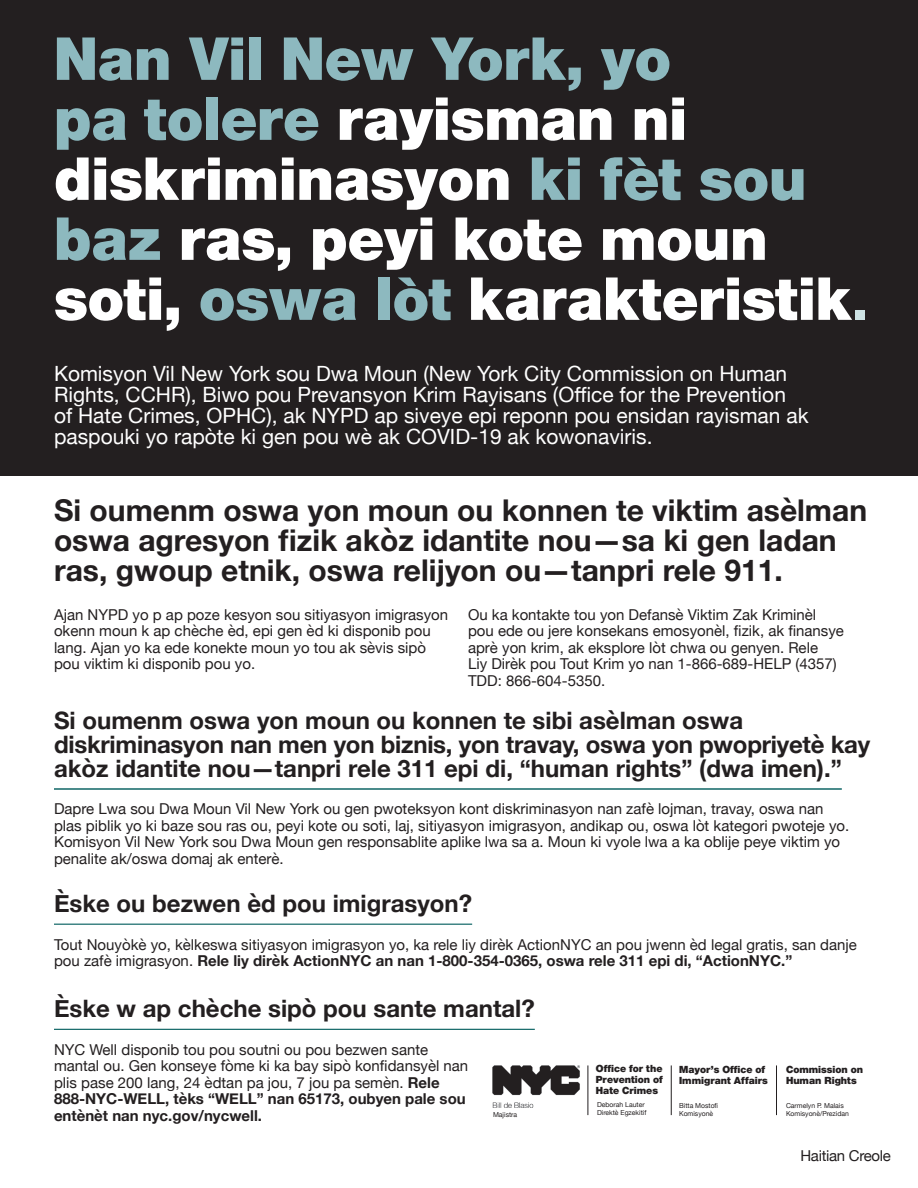
<style>
.page{position:relative;width:918px;height:1188px;background:#fff}
.page>*{position:absolute;margin:0;border:0;box-sizing:border-box;transform-origin:0 0}
.t1{font:900 60px/60px "Neue Helvetica BQ";color:#fff}
.t2{font:700 30px/30px "Helvetica Neue";color:#231f20}
.t3{font:700 24px/24px "Helvetica Neue";color:#231f20}
.t4{font:21px/21px "Helvetica Neue";color:#fff}
.t5{font:15px/16.5px "Helvetica Neue";color:#231f20}
.t6{font:15px "Helvetica Neue";letter-spacing:-.02em;color:#231f20}
.t7{font:900 10.05px/11.2px "Neue Helvetica BQ";color:#231f20}
.t8{font:6.9px/8.2px "Helvetica Neue";color:#231f20}
.s1{color:#8db9bf}
.s2{font-family:"Helvetica Neue";font-weight:700;color:#cde2e4}
.s3{font-weight:700}
</style>
<div class="page">
<div style="left:0;top:0;width:918px;height:475px;background:#231f20"></div>
<hr style="left:54px;top:788px;width:788px;height:2px;background:#106666">
<hr style="left:54px;top:924px;width:418px;height:1px;background:#106666">
<img style="left:492px;top:1065px;width:96px;height:51px">
<hr style="left:588px;top:1065px;width:1px;height:50px;background:#231f20">
<hr style="left:671px;top:1065px;width:1px;height:50px;background:#231f20">
<hr style="left:776px;top:1065px;width:1px;height:50px;background:#231f20">
<hr style="left:54px;top:1029px;width:481px;height:1px;background:#106666">
<div style="left:490px;top:1109px;width:61px;height:11px;background:#fff"></div>
<h1 class="t1" style="left:54px;top:28px;width:816px"><span class="s1">Nan Vil New York, yo<br>pa tolere</span> rayisman ni diskriminasyon <span class="s1">ki fèt sou baz</span> ras, peyi kote moun soti, <span class="s1">oswa lòt</span> karakteristik<span class="s2">.</span></h1>
<p class="t4" style="left:54px;top:364px;width:756px">Komisyon Vil New York sou Dwa Moun (New York City Commission on Human Rights, CCHR), Biwo pou Prevansyon Krim Rayisans (Office for the Prevention of Hate Crimes, OPHC), ak NYPD ap siveye epi reponn pou ensidan rayisman ak paspouki yo rapòte ki gen pou wè ak COVID-19 ak kowonaviris.</p>
<h2 class="t2" style="left:54px;top:496px;width:815px">Si oumenm oswa yon moun ou konnen te viktim asèlman oswa agresyon fizik akòz idantite nou—sa ki gen ladan ras, gwoup etnik, oswa relijyon ou—tanpri rele 911.</h2>
<p class="t5" style="left:54px;top:607px;width:396px">Ajan NYPD yo p ap poze kesyon sou sitiyasyon imigrasyon okenn moun k ap chèche èd, epi gen èd ki disponib pou lang. Ajan yo ka ede konekte moun yo tou ak sèvis sipò pou viktim ki disponib pou yo.</p>
<p class="t5" style="left:468px;top:607px;width:377px">Ou ka kontakte tou yon Defansè Viktim Zak Kriminèl pou ede ou jere konsekans emosyonèl, fizik, ak finansye aprè yon krim, ak eksplore lòt chwa ou genyen. Rele<br>Liy Dirèk pou Tout Krim yo nan 1-866-689-HELP (4357)<br>TDD: 866-604-5350.</p>
<h3 class="t3" style="left:54px;top:709px;width:818px">Si oumenm oswa yon moun ou konnen te sibi asèlman oswa diskriminasyon nan men yon biznis, yon travay, oswa yon pwopriyetè kay akòz idantite nou—tanpri rele 311 epi di, “human rights” (dwa imen).”</h3>
<p class="t5" style="left:54px;top:802px;width:797px">Dapre Lwa sou Dwa Moun Vil New York ou gen pwoteksyon kont diskriminasyon nan zafè lojman, travay, oswa nan plas piblik yo ki baze sou ras ou, peyi kote ou soti, laj, sitiyasyon imigrasyon, andikap ou, oswa lòt kategori pwoteje yo.<br>Komisyon Vil New York sou Dwa Moun gen responsablite aplike lwa sa a. Moun ki vyole lwa a ka oblije peye viktim yo penalite ak/oswa domaj ak enterè.</p>
<h3 class="t3" style="left:54px;top:892px;width:420px">Èske ou bezwen èd pou imigrasyon?</h3>
<p class="t5" style="left:54px;top:937px;width:804px">Tout Nouyòkè yo, kèlkeswa sitiyasyon imigrasyon yo, ka rele liy dirèk ActionNYC an pou jwenn èd legal gratis, san danje pou zafè imigrasyon. <span class="s3">Rele liy dirèk ActionNYC an nan 1-800-354-0365, oswa rele 311 epi di, “ActionNYC.”</span></p>
<h3 class="t3" style="left:54px;top:997px;width:482px">Èske w ap chèche sipò pou sante mantal?</h3>
<p class="t5" style="left:54px;top:1042px;width:416px">NYC Well disponib tou pou soutni ou pou bezwen sante mantal ou. Gen konseye fòme ki ka bay sipò konfidansyèl nan plis pase 200 lang, 24 èdtan pa jou, 7 jou pa semèn. <span class="s3">Rele 888-NYC-WELL, tèks “WELL” nan 65173, oubyen pale sou entènèt nan nyc.gov/nycwell.</span></p>
<p class="t8" style="left:493px;top:1111px;width:26px">Majistra</p>
<p class="t7" style="left:596px;top:1062px;width:69px;text-align:justify">Office for the Prevention of Hate Crimes</p>
<p class="t7" style="left:679px;top:1063px;width:90px">Mayor’s Office of<br>Immigrant Affairs</p>
<p class="t7" style="left:786px;top:1063px;width:79px">Commission on<br>Human Rights</p>
<p class="t8" style="left:679px;top:1102px;width:41px">Bitta Mostofi<br>Komisyonè</p>
<p class="t8" style="left:597px;top:1101px;width:51px">Deborah Lauter<br>Direktè Egzekitif</p>
<p class="t8" style="left:786px;top:1102px;width:64px">Carmelyn P. Malais<br>Komisyonè/Prezidan</p>
<p class="t6" style="left:800px;top:1145px;width:92px">Haitian Creole</p>
</div>
